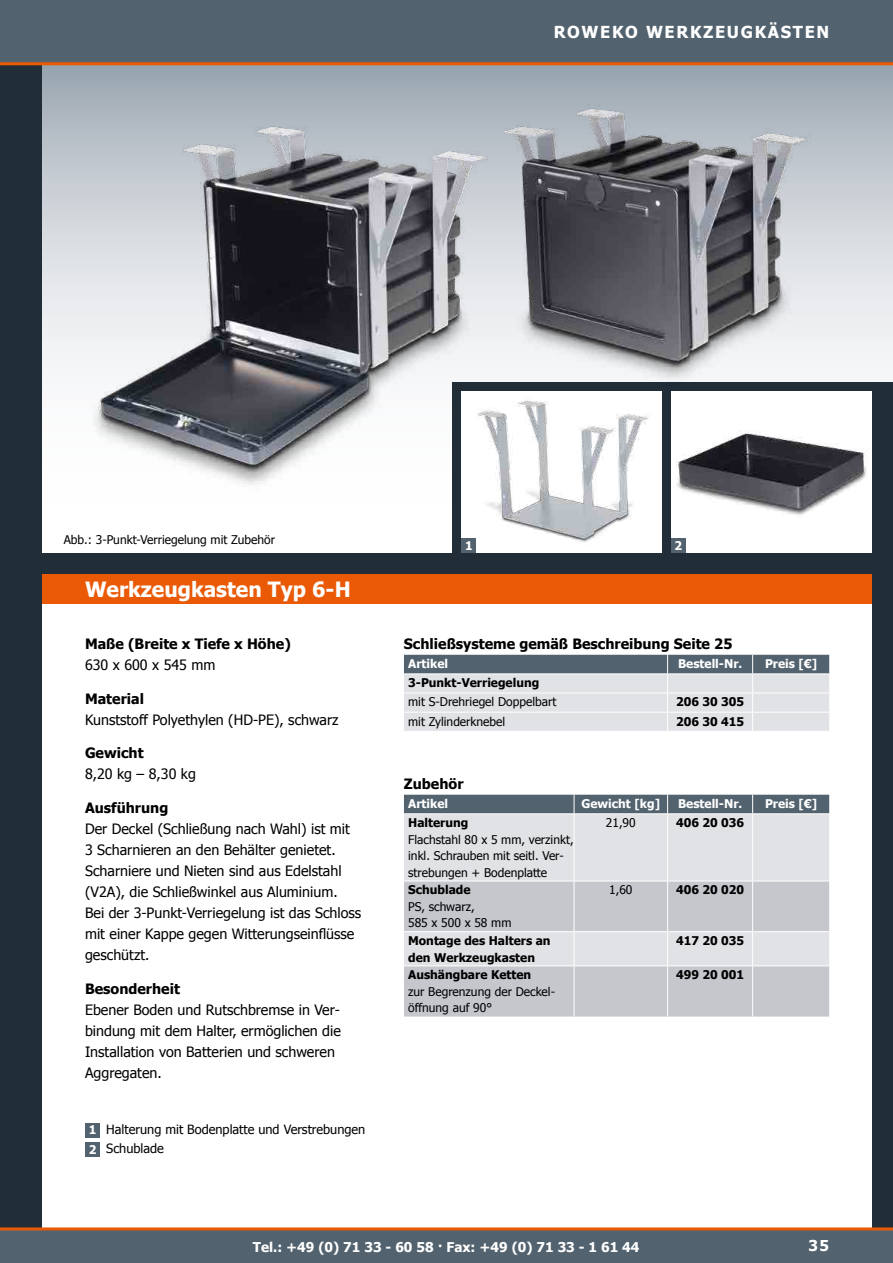
<style>
.page{position:relative;width:893px;height:1263px;background:#212d37}
.page>*{position:absolute;margin:0;border:0;box-sizing:border-box;transform-origin:0 0}
.t1{font:700 21px "Tahoma";color:#fff}
.t2{font:700 16.5px "Tahoma";letter-spacing:.1em;color:#fff}
.t3{font:700 15px "Tahoma";color:#fff}
.t4{font:14.25px/21px "Tahoma";color:#000}
.t5{font:700 14.25px "Tahoma";color:#000}
.t6{font:700 13.5px "Tahoma";color:#fff}
.t7{font:12.75px/19.5px "Tahoma";color:#000}
.t8{font:12px/16.5px "Tahoma";color:#000}
.t9{font:700 12px/16.5px "Tahoma";color:#000}
.t10{font:700 12px "Tahoma";color:#fff}
.s1{font-weight:700;font-size:12px;color:#fff}
</style>
<div class="page">
<svg style="left:43px;top:65px;width:850px;height:488px;background:#cbd1d6"></svg>
<div style="left:43px;top:604px;width:829px;height:659px;background:#fff"></div>
<div style="left:453px;top:383px;width:440px;height:174px;background:#212d37"></div>
<img style="left:68px;top:109px;width:419px;height:393px">
<div style="left:671px;top:391px;width:201px;height:162px;background:#fff"></div>
<img style="left:676px;top:430px;width:193px;height:85px">
<div style="left:461px;top:391px;width:201px;height:162px;background:#fff"></div>
<img style="left:477px;top:403px;width:173px;height:139px">
<img style="left:487px;top:99px;width:333px;height:304px">
<div style="left:0;top:1229px;width:893px;height:34px;background:#52626e"></div>
<div style="left:0;top:0;width:893px;height:64px;background:#52626e"></div>
<hr style="left:0;top:62px;width:893px;height:3px;background:#ea5a06">
<div style="left:43px;top:574px;width:829px;height:30px;background:#ea5a06"></div>
<hr style="left:0;top:1227px;width:893px;height:3px;background:#ea5a06">
<svg style="left:404px;top:655px;width:425px;height:76px;background:#bfc4c9"></svg>
<div style="left:404px;top:814px;width:425px;height:67px;background:#e1e2e5"></div>
<svg style="left:404px;top:882px;width:425px;height:134px;background:#ccced3"></svg>
<hr style="left:404px;top:931px;width:170px;height:1px;background:#fff">
<hr style="left:574px;top:931px;width:94px;height:1px;background:#fff">
<hr style="left:668px;top:931px;width:85px;height:1px;background:#fff">
<hr style="left:753px;top:931px;width:76px;height:1px;background:#fff">
<hr style="left:574px;top:966px;width:1px;height:50px;background:#fff">
<hr style="left:667px;top:966px;width:1px;height:50px;background:#fff">
<hr style="left:752px;top:966px;width:1px;height:50px;background:#fff">
<hr style="left:667px;top:814px;width:1px;height:67px;background:#fff">
<hr style="left:752px;top:814px;width:1px;height:67px;background:#fff">
<hr style="left:667px;top:881px;width:1px;height:50px;background:#fff">
<hr style="left:752px;top:881px;width:1px;height:50px;background:#fff">
<hr style="left:667px;top:932px;width:1px;height:33px;background:#fff">
<hr style="left:752px;top:932px;width:1px;height:33px;background:#fff">
<hr style="left:404px;top:965px;width:170px;height:1px;background:#fff">
<hr style="left:574px;top:965px;width:94px;height:1px;background:#fff">
<hr style="left:668px;top:965px;width:85px;height:1px;background:#fff">
<hr style="left:753px;top:965px;width:76px;height:1px;background:#fff">
<div style="left:404px;top:795px;width:425px;height:19px;background:#52626e"></div>
<hr style="left:574px;top:814px;width:1px;height:67px;background:#fff">
<hr style="left:574px;top:881px;width:1px;height:50px;background:#fff">
<hr style="left:574px;top:932px;width:1px;height:33px;background:#fff">
<div style="left:671px;top:538px;width:15px;height:15px;background:#52626e"></div>
<div style="left:461px;top:538px;width:15px;height:15px;background:#52626e"></div>
<div style="left:85px;top:1123px;width:15px;height:14px;background:#52626e"></div>
<div style="left:85px;top:1142px;width:15px;height:15px;background:#52626e"></div>
<p class="t2" style="left:554px;top:20px;width:277px">ROWEKO WERKZEUGKÄSTEN</p>
<p class="t8" style="left:64px;top:531px;width:213px">Abb.: 3-Punkt-Verriegelung mit Zubehör</p>
<h1 class="t1" style="left:85px;top:574px;width:267px">Werkzeugkasten Typ 6-H</h1>
<p class="t5" style="left:85px;top:634px;width:207px">Maße (Breite x Tiefe x Höhe)</p>
<p class="t4" style="left:85px;top:653px;width:132px">630 x 600 x 545 mm</p>
<p class="t5" style="left:85px;top:688px;width:60px">Material</p>
<p class="t4" style="left:85px;top:708px;width:255px">Kunststoff Polyethylen (HD-PE), schwarz</p>
<p class="t5" style="left:85px;top:743px;width:60px">Gewicht</p>
<p class="t4" style="left:85px;top:763px;width:112px">8,20 kg – 8,30 kg</p>
<p class="t5" style="left:85px;top:798px;width:85px">Ausführung</p>
<p class="t4" style="left:85px;top:818px;width:278px">Der Deckel (Schließung nach Wahl) ist mit<br>3 Scharnieren an den Behälter genietet.<br>Scharniere und Nieten sind aus Edelstahl (V2A), die Schließwinkel aus Aluminium.<br>Bei der 3-Punkt-Verriegelung ist das Schloss mit einer Kappe gegen Witterungseinflüsse geschützt.</p>
<p class="t5" style="left:85px;top:979px;width:96px">Besonderheit</p>
<p class="t4" style="left:85px;top:998px;width:257px">Ebener Boden und Rutschbremse in Ver&shy;bindung mit dem Halter, ermöglichen die Installation von Batterien und schweren Aggregaten.</p>
<p class="t7" style="left:89px;top:1119px;width:278px"><span class="s1">1</span> Halterung mit Bodenplatte und Verstrebungen<br><span class="s1">2</span> Schublade</p>
<p class="t10" style="left:465px;top:537px;width:9px">1</p>
<p class="t10" style="left:674px;top:537px;width:9px">2</p>
<p class="t5" style="left:404px;top:634px;width:330px">Schließsysteme gemäß Beschreibung Seite 25</p>
<p class="t10" style="left:408px;top:655px;width:42px">Artikel</p>
<p class="t10" style="left:678px;top:655px;width:66px">Bestell-Nr.</p>
<p class="t10" style="left:765px;top:655px;width:54px">Preis [€]</p>
<p class="t9" style="left:408px;top:674px;width:133px">3-Punkt-Verriegelung</p>
<p class="t8" style="left:408px;top:693px;width:150px">mit S-Drehriegel Doppelbart</p>
<p class="t9" style="left:676px;top:693px;width:70px">206 30 305</p>
<p class="t8" style="left:408px;top:712px;width:99px">mit Zylinderknebel</p>
<p class="t9" style="left:676px;top:712px;width:70px">206 30 415</p>
<p class="t5" style="left:404px;top:773px;width:61px">Zubehör</p>
<p class="t10" style="left:408px;top:795px;width:42px">Artikel</p>
<p class="t10" style="left:582px;top:795px;width:80px">Gewicht [kg]</p>
<p class="t10" style="left:678px;top:795px;width:66px">Bestell-Nr.</p>
<p class="t10" style="left:765px;top:795px;width:54px">Preis [€]</p>
<p class="t9" style="left:408px;top:814px;width:62px">Halterung</p>
<p class="t8" style="left:408px;top:831px;width:167px">Flachstahl 80 x 5 mm, verzinkt, inkl. Schrauben mit seitl. Ver&shy;strebungen + Bodenplatte</p>
<p class="t8" style="left:606px;top:814px;width:31px">21,90</p>
<p class="t9" style="left:676px;top:814px;width:70px">406 20 036</p>
<p class="t9" style="left:408px;top:881px;width:64px">Schublade</p>
<p class="t8" style="left:408px;top:898px;width:105px">PS, schwarz,<br>585 x 500 x 58 mm</p>
<p class="t8" style="left:609px;top:881px;width:25px">1,60</p>
<p class="t9" style="left:676px;top:881px;width:70px">406 20 020</p>
<p class="t9" style="left:408px;top:932px;width:144px">Montage des Halters an den Werkzeugkasten</p>
<p class="t9" style="left:676px;top:932px;width:70px">417 20 035</p>
<p class="t9" style="left:408px;top:966px;width:125px">Aushängbare Ketten</p>
<p class="t8" style="left:408px;top:983px;width:147px">zur Begrenzung der Deckel&shy;öffnung auf 90°</p>
<p class="t9" style="left:676px;top:966px;width:70px">499 20 001</p>
<p class="t6" style="left:253px;top:1237px;width:388px">Tel.: +49 (0) 71 33 - 60 58 · Fax: +49 (0) 71 33 - 1 61 44</p>
<p class="t3" style="left:809px;top:1235px;width:22px">35</p>
</div>
